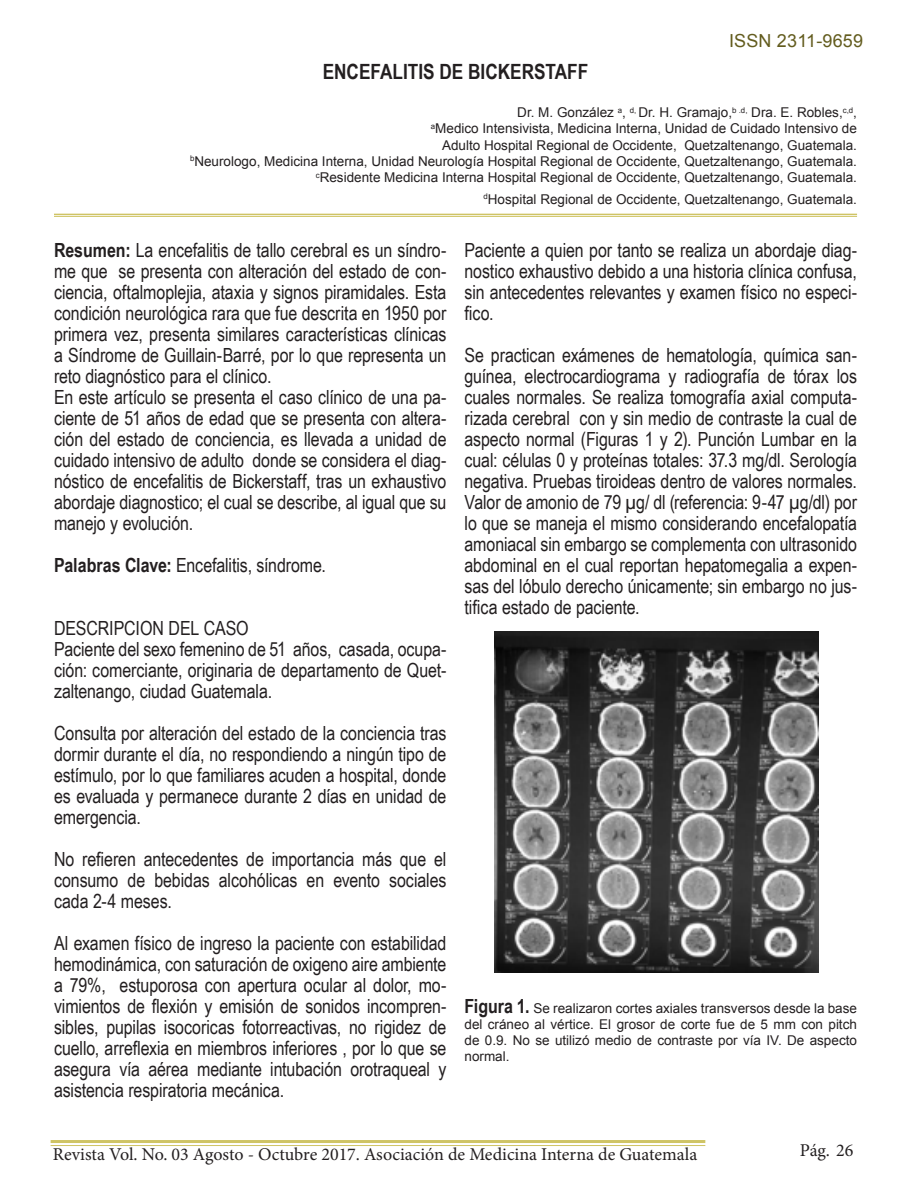
<style>
.page{position:relative;width:918px;height:1188px;background:#fff}
.page>*{position:absolute;margin:0;border:0;box-sizing:border-box;transform-origin:0 0}
.t1{font:700 21px "Arial Narrow";color:#231f20}
.t2{font:19.5px/21px "Arial Narrow";letter-spacing:-.005em;color:#231f20;text-align:justify}
.t3{font:18px "Minion Pro";color:#231f20}
.t4{font:18px "Arial";letter-spacing:.01em;color:#635c1e}
.t5{font:13.5px/16.2px "Arial";color:#231f20;text-align:right}
.s1{font-weight:700}
.s2{font-family:"Arial Narrow";font-weight:700;font-size:19.5px}
</style>
<div class="page">
<hr style="left:51px;top:1140px;width:654px;height:3px;background:#cfc465">
<hr style="left:51px;top:1145px;width:654px;height:1px;background:#cfc465">
<img style="left:495px;top:631px;width:323px;height:342px">
<hr style="left:54px;top:216px;width:803px;height:1px;background:#cfc465">
<hr style="left:54px;top:214px;width:803px;height:1px;background:#cfc465">
<p class="t4" style="left:729px;top:30px;width:136px">ISSN 2311-9659</p>
<p class="t1" style="left:323px;top:60px;width:267px">ENCEFALITIS DE BICKERSTAFF</p>
<p class="t5" style="left:190px;top:104px;width:669px">Dr. M. González <sup>a</sup>, <sup>d,</sup> Dr. H. Gramajo,<sup>b</sup> <sup>.d,</sup> Dra. E. Robles,<sup>c,d</sup>,<br><sup>a</sup>Medico Intensivista, Medicina Interna, Unidad de Cuidado Intensivo de<br>Adulto Hospital Regional de Occidente, Quetzaltenango, Guatemala.<br><sup>b</sup>Neurologo, Medicina Interna, Unidad Neurología Hospital Regional de Occidente, Quetzaltenango, Guatemala. <sup>c</sup>Residente Medicina Interna Hospital Regional de Occidente, Quetzaltenango, Guatemala.</p>
<p class="t5" style="left:483px;top:191px;width:375px"><sup>d</sup>Hospital Regional de Occidente, Quetzaltenango, Guatemala.</p>
<p class="t2" style="left:54px;top:239px;width:394px;text-align:left"><span class="s1">Resumen:</span> La encefalitis de tallo cerebral es un síndro&shy;me que se presenta con alteración del estado de con&shy;ciencia, oftalmoplejia, ataxia y signos piramidales. Esta condición neurológica rara que fue descrita en 1950 por primera vez, presenta similares características clínicas a Síndrome de Guillain-Barré, por lo que representa un reto diagnóstico para el clínico.<br>En este artículo se presenta el caso clínico de una pa&shy;ciente de 51 años de edad que se presenta con altera&shy;ción del estado de conciencia, es llevada a unidad de cuidado intensivo de adulto donde se considera el diag&shy;nóstico de encefalitis de Bickerstaff, tras un exhaustivo abordaje diagnostico; el cual se describe, al igual que su manejo y evolución.</p>
<p class="t2" style="left:54px;top:554px;width:274px"><span class="s1">Palabras Clave:</span> Encefalitis, síndrome.</p>
<p class="t2" style="left:465px;top:239px;width:394px">Paciente a quien por tanto se realiza un abordaje diag&shy;nostico exhaustivo debido a una historia clínica confusa, sin antecedentes relevantes y examen físico no especi&shy;fico.</p>
<p class="t2" style="left:465px;top:344px;width:394px">Se practican exámenes de hematología, química san&shy;guínea, electrocardiograma y radiografía de tórax los cuales normales. Se realiza tomografía axial computa&shy;rizada cerebral con y sin medio de contraste la cual de aspecto normal (Figuras 1 y 2). Punción Lumbar en la cual: células 0 y proteínas totales: 37.3 mg/dl. Serología negativa. Pruebas tiroideas dentro de valores normales.<br>Valor de amonio de 79 µg/ dl (referencia: 9-47 µg/dl) por lo que se maneja el mismo considerando encefalopatía amoniacal sin embargo se complementa con ultrasonido abdominal en el cual reportan hepatomegalia a expen&shy;sas del lóbulo derecho únicamente; sin embargo no jus&shy;tifica estado de paciente.</p>
<p class="t2" style="left:54px;top:617px;width:394px;text-align:left">DESCRIPCION DEL CASO<br>Paciente del sexo femenino de 51 años, casada, ocupa&shy;ción: comerciante, originaria de departamento de Quet&shy;zaltenango, ciudad Guatemala.</p>
<p class="t2" style="left:54px;top:722px;width:394px">Consulta por alteración del estado de la conciencia tras dormir durante el día, no respondiendo a ningún tipo de estímulo, por lo que familiares acuden a hospital, donde es evaluada y permanece durante 2 días en unidad de emergencia.</p>
<p class="t2" style="left:54px;top:848px;width:394px">No refieren antecedentes de importancia más que el consumo de bebidas alcohólicas en evento sociales cada 2-4 meses.</p>
<p class="t2" style="left:54px;top:932px;width:394px">Al examen físico de ingreso la paciente con estabilidad hemodinámica, con saturación de oxigeno aire ambiente a 79%, estuporosa con apertura ocular al dolor, mo&shy;vimientos de flexión y emisión de sonidos incompren&shy;sibles, pupilas isocoricas fotorreactivas, no rigidez de cuello, arreflexia en miembros inferiores , por lo que se asegura vía aérea mediante intubación orotraqueal y asistencia respiratoria mecánica.</p>
<p class="t5" style="left:465px;top:1000px;width:394px;text-align:justify"><span class="s2">Figura 1.</span> Se realizaron cortes axiales transversos desde la base del cráneo al vértice. El grosor de corte fue de 5 mm con pitch de 0.9. No se utilizó medio de contraste por vía IV. De aspecto normal.</p>
<p class="t3" style="left:53px;top:1142px;width:646px">Revista Vol. No. 03 Agosto - Octubre 2017. Asociación de Medicina Interna de Guatemala</p>
<p class="t3" style="left:800px;top:1139px;width:55px">Pág. 26</p>
</div>
